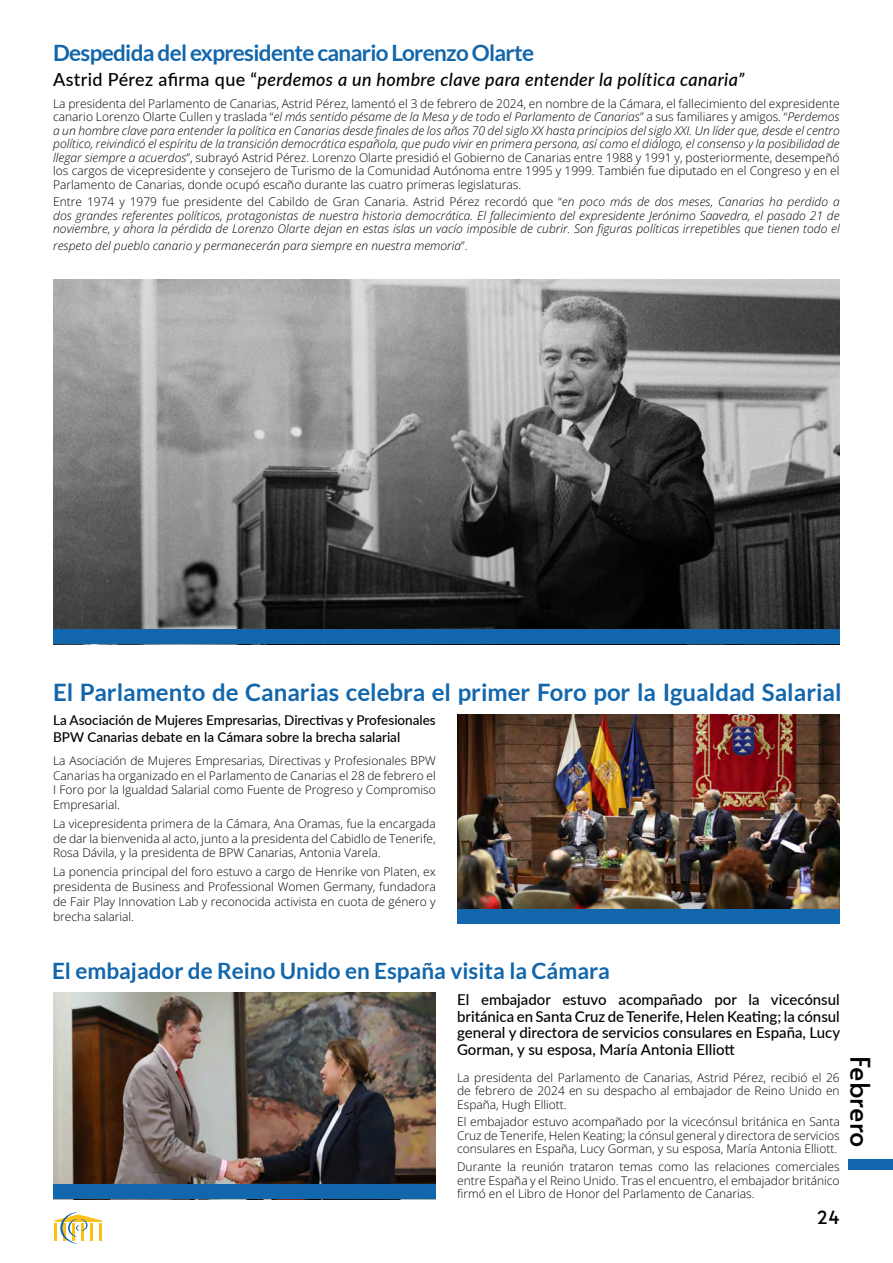
<style>
.page{position:relative;width:893px;height:1263px;background:#fff}
.page>*{position:absolute;margin:0;border:0;box-sizing:border-box;transform-origin:0 0}
.t1{font:27px "Alata";color:#000}
.t2{font:700 24px "Lato";color:#1266ac}
.t3{font:700 22.5px "Lato";color:#1266ac}
.t4{font:700 22.5px "Lato";letter-spacing:-.03em;color:#1266ac}
.t5{font:italic 500 18px "Lato";letter-spacing:.02em;color:#000}
.t6{font:18px "Alata";color:#000}
.t7{font:500 15px/16.5px "Lato";color:#000;text-align:justify}
.t8{font:500 13.5px/16.5px "Lato";color:#000}
.t9{font:12px/13.5px "Open Sans";color:#000;text-align:justify}
.t10{font:italic 12px/13.5px "Open Sans";color:#000;text-align:justify}
.s1{font-style:normal}
.s2{font-style:italic}
</style>
<div class="page">
<div style="left:849px;top:1159px;width:44px;height:10px;background:#1266ac"></div>
<svg style="left:55px;top:1212px;width:47px;height:31px"></svg>
<img style="left:53px;top:279px;width:787px;height:350px">
<img style="left:53px;top:993px;width:383px;height:191px">
<div style="left:53px;top:1184px;width:383px;height:15px;background:#1266ac"></div>
<img style="left:457px;top:714px;width:383px;height:194px">
<div style="left:53px;top:629px;width:787px;height:15px;background:#1266ac"></div>
<div style="left:457px;top:908px;width:383px;height:15px;background:#1266ac"></div>
<h3 class="t4" style="left:53px;top:40px;width:482px">Despedida del expresidente canario Lorenzo Olarte</h3>
<h3 class="t5" style="left:53px;top:66px;width:693px"><span class="s1">Astrid Pérez afirma que “</span>perdemos a un hombre clave para entender la política canaria”</h3>
<p class="t9" style="left:53px;top:96px;width:788px">La presidenta del Parlamento de Canarias, Astrid Pérez, lamentó el 3 de febrero de 2024, en nombre de la Cámara, el fallecimiento del expresidente canario Lorenzo Olarte Cullen y traslada “<span class="s2">el más sentido pésame de la Mesa y de todo el Parlamento de Canarias</span>” a sus familiares y amigos. “<span class="s2">Perdemos a un hombre clave para entender la política en Canarias desde finales de los años 70 del siglo XX hasta principios del siglo XXI. Un líder que, desde el centro político, reivindicó el espíritu de la transición democrática española, que pudo vivir en primera persona, así como el diálogo, el consenso y la posibilidad de llegar siempre a acuerdos</span>”, subrayó Astrid Pérez. Lorenzo Olarte presidió el Gobierno de Canarias entre 1988 y 1991 y, posteriormente, desempeñó los cargos de vicepresidente y consejero de Turismo de la Comunidad Autónoma entre 1995 y 1999. También fue diputado en el Congreso y en el Parlamento de Canarias, donde ocupó escaño durante las cuatro primeras legislaturas.</p>
<p class="t10" style="left:53px;top:195px;width:788px"><span class="s1">Entre 1974 y 1979 fue presidente del Cabildo de Gran Canaria. Astrid Pérez recordó que “</span>en poco más de dos meses, Canarias ha perdido a dos grandes referentes políticos, protagonistas de nuestra historia democrática. El fallecimiento del expresidente Jerónimo Saavedra, el pasado 21 de noviembre, y ahora la pérdida de Lorenzo Olarte dejan en estas islas un vacío imposible de cubrir. Son figuras políticas irrepetibles que tienen todo el</p>
<p class="t10" style="left:53px;top:238px;width:416px">respeto del pueblo canario y permanecerán para siempre en nuestra memoria<span class="s1">”.</span></p>
<h2 class="t2" style="left:53px;top:679px;width:790px">El Parlamento de Canarias celebra el primer Foro por la Igualdad Salarial</h2>
<p class="t8" style="left:53px;top:711px;width:384px">La Asociación de Mujeres Empresarias, Directivas y Profesionales<br>BPW Canarias debate en la Cámara sobre la brecha salarial</p>
<p class="t9" style="left:53px;top:753px;width:384px;line-height:14.7px">La Asociación de Mujeres Empresarias, Directivas y Profesionales BPW Canarias ha organizado en el Parlamento de Canarias el 28 de febrero el I Foro por la Igualdad Salarial como Fuente de Progreso y Compromiso Empresarial.</p>
<p class="t9" style="left:53px;top:816px;width:384px;line-height:14.7px">La vicepresidenta primera de la Cámara, Ana Oramas, fue la encargada de dar la bienvenida al acto, junto a la presidenta del Cabidlo de Tenerife, Rosa Dávila, y la presidenta de BPW Canarias, Antonia Varela.</p>
<p class="t9" style="left:53px;top:864px;width:384px;line-height:14.7px">La ponencia principal del foro estuvo a cargo de Henrike von Platen, ex presidenta de Business and Professional Women Germany, fundadora de Fair Play Innovation Lab y reconocida activista en cuota de género y brecha salarial.</p>
<h3 class="t3" style="left:52px;top:958px;width:559px">El embajador de Reino Unido en España visita la Cámara</h3>
<p class="t7" style="left:457px;top:991px;width:385px">El embajador estuvo acompañado por la vicecónsul británica en Santa Cruz de Tenerife, Helen Keating; la cónsul general y directora de servicios consulares en España, Lucy Gorman, y su esposa, María Antonia Elliott</p>
<p class="t9" style="left:457px;top:1070px;width:384px">La presidenta del Parlamento de Canarias, Astrid Pérez, recibió el 26 de febrero de 2024 en su despacho al embajador de Reino Unido en España, Hugh Elliott.</p>
<p class="t9" style="left:457px;top:1115px;width:384px">El embajador estuvo acompañado por la vicecónsul británica en Santa Cruz de Tenerife, Helen Keating; la cónsul general y directora de servicios consulares en España, Lucy Gorman, y su esposa, María Antonia Elliott.</p>
<p class="t9" style="left:457px;top:1159px;width:384px">Durante la reunión trataron temas como las relaciones comerciales entre España y el Reino Unido. Tras el encuentro, el embajador británico firmó en el Libro de Honor del Parlamento de Canarias.</p>
<h3 class="t6" style="left:816px;top:1202px;width:25px">24</h3>
<h1 class="t1" style="left:884px;top:1056px;width:93px;rotate:90deg">Febrero</h1>
</div>
